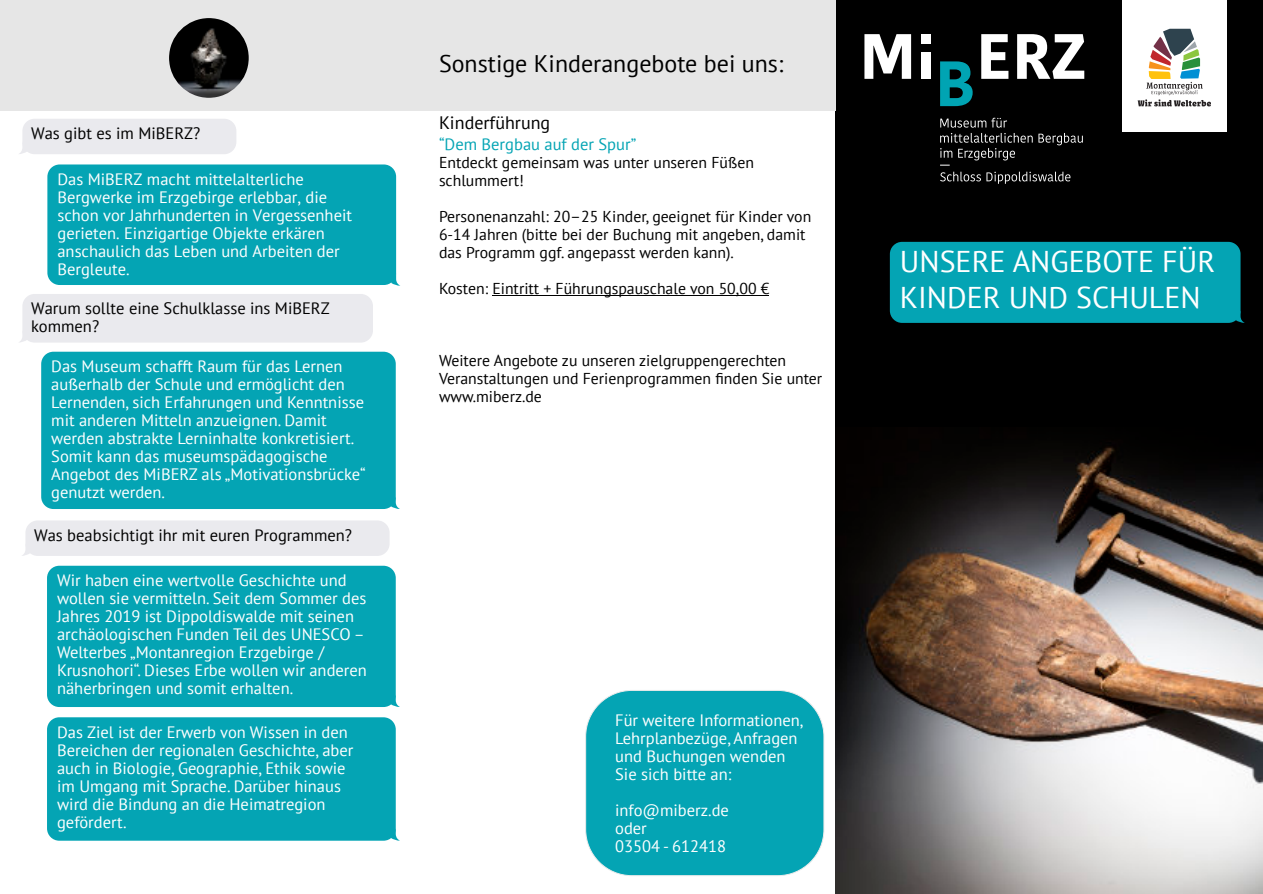
<style>
.page{position:relative;width:1263px;height:894px;background:#fff}
.page>*{position:absolute;margin:0;border:0;box-sizing:border-box;transform-origin:0 0}
.t1{font:30px/36px "PT Sans";color:#fff}
.t2{font:24px "PT Sans";color:#000}
.t3{font:18px "PT Sans";color:#000}
.t4{font:16.5px/18px "PT Sans";color:#fff}
.t5{font:16.5px/18px "PT Sans";color:#000}
.t6{font:16.5px "PT Sans";color:#04a4b4}
.t7{font:15.75px/18px "PT Sans";color:#000}
.s1{font-size:16.5px}
</style>
<div class="page">
<div style="left:836px;top:0;width:427px;height:893px;background:#000"></div>
<div style="left:0;top:0;width:836px;height:111px;background:#e6e6e6"></div>
<svg style="left:169px;top:18px;width:80px;height:80px"></svg>
<svg style="left:864px;top:34px;width:47px;height:45px"></svg>
<div style="left:921px;top:52px;width:10px;height:27px;background:#fff"></div>
<svg style="left:940px;top:61px;width:33px;height:45px"></svg>
<svg style="left:981px;top:34px;width:27px;height:45px"></svg>
<svg style="left:1017px;top:34px;width:67px;height:45px"></svg>
<svg style="left:940px;top:172px;width:130px;height:12px"></svg>
<div style="left:921px;top:34px;width:10px;height:10px;background:#fff"></div>
<svg style="left:940px;top:118px;width:143px;height:48px"></svg>
<img style="left:836px;top:446px;width:427px;height:447px">
<div style="left:1123px;top:0;width:104px;height:131px;background:#fff"></div>
<svg style="left:1138px;top:29px;width:73px;height:77px"></svg>
<hr style="left:492px;top:295px;width:277px;height:1px;background:#000">
<div style="left:22px;top:294px;width:351px;height:48px;background:#eaeaee;border-radius:12px"></div>
<svg style="left:20px;top:333px;width:7px;height:9px"></svg>
<div style="left:22px;top:119px;width:214px;height:35px;background:#eaeaee;border-radius:12px"></div>
<svg style="left:19px;top:145px;width:8px;height:9px"></svg>
<div style="left:25px;top:520px;width:365px;height:35px;background:#eaeaee;border-radius:12px"></div>
<svg style="left:23px;top:546px;width:7px;height:9px"></svg>
<div style="left:47px;top:164px;width:349px;height:121px;background:#04a4b4;border-radius:12px"></div>
<svg style="left:391px;top:273px;width:8px;height:12px"></svg>
<div style="left:47px;top:717px;width:349px;height:123px;background:#04a4b4;border-radius:12px"></div>
<svg style="left:391px;top:828px;width:8px;height:12px"></svg>
<div style="left:585px;top:690px;width:239px;height:185px;background:#04a4b4;border:1px solid #ebebeb;border-radius:46px"></div>
<div style="left:41px;top:351px;width:355px;height:158px;background:#04a4b4;border-radius:12px"></div>
<svg style="left:391px;top:496px;width:9px;height:13px"></svg>
<div style="left:890px;top:242px;width:350px;height:81px;background:#04a4b4;border-radius:12px"></div>
<svg style="left:1235px;top:310px;width:10px;height:13px"></svg>
<div style="left:47px;top:565px;width:349px;height:141px;background:#04a4b4;border-radius:12px"></div>
<svg style="left:391px;top:694px;width:8px;height:12px"></svg>
<p class="t5" style="left:31px;top:124px;width:171px">Was gibt es im MiBERZ?</p>
<p class="t4" style="left:57px;top:169px;width:296px">Das MiBERZ macht mittelalterliche Bergwerke im Erzgebirge erlebbar, die schon vor Jahrhunderten in Vergessenheit gerieten. Einzigartige Objekte erkären anschaulich das Leben und Arbeiten der Bergleute.</p>
<p class="t5" style="left:31px;top:299px;width:300px">Warum sollte eine Schulklasse ins MiBERZ kommen?</p>
<p class="t4" style="left:51px;top:356px;width:316px">Das Museum schafft Raum für das Lernen außerhalb der Schule und ermöglicht den Lernenden, sich Erfahrungen und Kenntnisse mit anderen Mitteln anzueignen. Damit werden abstrakte Lerninhalte konkretisiert.<br>Somit kann das museumspädagogische Angebot des MiBERZ als „Motivationsbrücke“ genutzt werden.</p>
<p class="t5" style="left:34px;top:525px;width:320px">Was beabsichtigt ihr mit euren Programmen?</p>
<p class="t4" style="left:57px;top:570px;width:311px">Wir haben eine wertvolle Geschichte und wollen sie vermitteln. Seit dem Sommer des Jahres 2019 ist Dippoldiswalde mit seinen archäologischen Funden Teil des UNESCO – Welterbes „Montanregion Erzgebirge / Krusnohori“. Dieses Erbe wollen wir anderen näherbringen und somit erhalten.</p>
<h2 class="t2" style="left:439px;top:47px;width:346px">Sonstige Kinderangebote bei uns:</h2>
<p class="t3" style="left:439px;top:110px;width:113px">Kinderführung</p>
<p class="t6" style="left:439px;top:133px;width:199px">“Dem Bergbau auf der Spur”</p>
<p class="t7" style="left:439px;top:153px;width:316px">Entdeckt gemeinsam was unter unseren Füßen schlummert!</p>
<p class="t7" style="left:439px;top:207px;width:374px">Personenanzahl: 20<span class="s1">–</span>25 Kinder, geeignet für Kinder von<br>6-14 Jahren (bitte bei der Buchung mit angeben, damit das Programm ggf. angepasst werden kann).</p>
<p class="t7" style="left:439px;top:279px;width:332px">Kosten: Eintritt + Führungspauschale von 50,00 €</p>
<p class="t7" style="left:439px;top:351px;width:385px">Weitere Angebote zu unseren zielgruppengerechten<br>Veranstaltungen und Ferienprogrammen finden Sie unter www.miberz.de</p>
<p class="t4" style="left:57px;top:722px;width:298px">Das Ziel ist der Erwerb von Wissen in den Bereichen der regionalen Geschichte, aber auch in Biologie, Geographie, Ethik sowie im Umgang mit Sprache. Darüber hinaus wird die Bindung an die Heimatregion gefördert.</p>
<p class="t4" style="left:615px;top:710px;width:190px">Für weitere Informationen,<br>Lehrplanbezüge, Anfragen und Buchungen wenden<br>Sie sich bitte an:</p>
<p class="t4" style="left:615px;top:800px;width:115px">info@miberz.de oder<br>03504 - 612418</p>
<h1 class="t1" style="left:900px;top:242px;width:317px">UNSERE ANGEBOTE FÜR<br>KINDER UND SCHULEN</h1>
</div>
